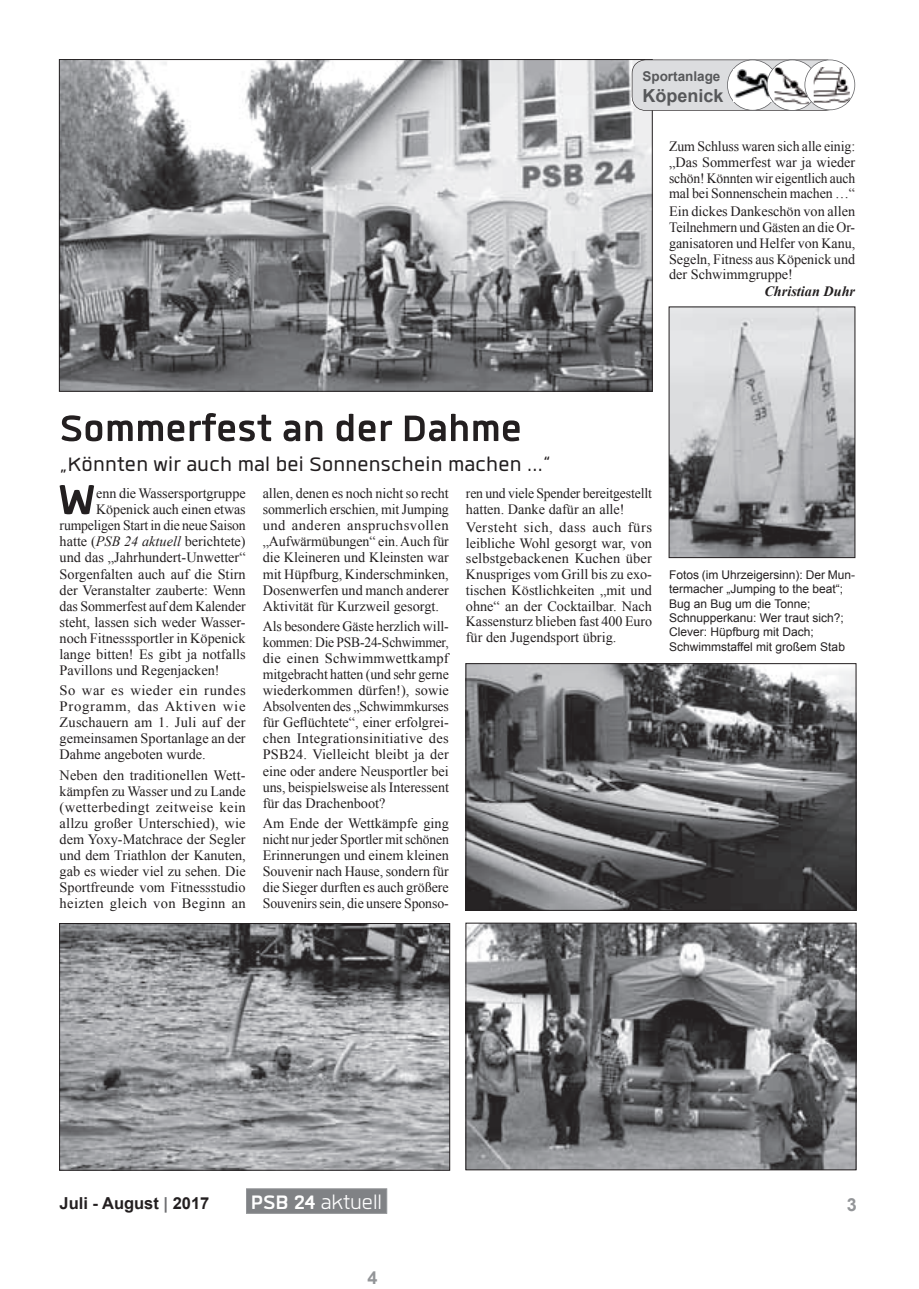
<style>
.page{position:relative;width:919px;height:1289px;background:#fff}
.page>*{position:absolute;margin:0;border:0;box-sizing:border-box;transform-origin:0 0}
.t1{font:700 58.5px "Quan";color:#231f20}
.t2{font:700 51px "Quan";color:#231f20}
.t3{font:27px "Quan";letter-spacing:.01em;color:#231f20}
.t4{font:27px "Quan";color:#fff}
.t5{font:700 18px "Arial";color:#57585a}
.t6{font:700 18px "Arial";color:#939598}
.t7{font:700 16.5px "Arial";color:#231f20}
.t8{font:14.25px/16px "Times New Roman";color:#231f20;text-align:justify}
.t9{font:14.25px/15.8px "Times New Roman";color:#231f20;scale:.96 1}
.t10{font:italic 700 14.25px "Times New Roman";color:#231f20}
.t11{font:700 13.5px "Arial";color:#57585a}
.t12{font:12px/14.4px "Arial";color:#231f20}
.s1{font-style:italic}
.s2{color:#6c6d70}
.s3{font-weight:700}
</style>
<div class="page">
<div style="left:246px;top:1188px;width:141px;height:25px;background:#808285;border:1px solid #939598"></div>
<img style="left:61px;top:61px;width:589px;height:328px">
<svg style="left:631px;top:60px;width:224px;height:51px"></svg>
<img style="left:813px;top:67px;width:33px;height:36px">
<img style="left:846px;top:67px;width:3px;height:36px">
<img style="left:670px;top:308px;width:183px;height:248px">
<div style="left:668px;top:306px;width:187px;height:252px;border:1px solid #231f20"></div>
<img style="left:467px;top:665px;width:387px;height:243px">
<div style="left:465px;top:663px;width:391px;height:247px;border:1px solid #231f20"></div>
<img style="left:61px;top:925px;width:387px;height:243px">
<div style="left:59px;top:923px;width:391px;height:247px;border:1px solid #231f20"></div>
<img style="left:467px;top:924px;width:387px;height:244px">
<div style="left:465px;top:922px;width:391px;height:248px;border:1px solid #231f20"></div>
<p class="t11" style="left:642px;top:67px;width:80px">Sportanlage</p>
<p class="t5" style="left:642px;top:83px;width:83px">Köpenick</p>
<p class="t8" style="left:669px;top:138px;width:188px">Zum Schluss waren sich alle einig: „Das Sommerfest war ja wieder schön! Könnten wir eigentlich auch mal bei Sonnenschein machen …“</p>
<p class="t8" style="left:669px;top:203px;width:188px">Ein dickes Dankeschön von allen Teilnehmern und Gästen an die Or&shy;ganisatoren und Helfer von Kanu, Segeln, Fitness aus Köpenick und der Schwimmgruppe!</p>
<p class="t10" style="left:764px;top:282px;width:92px">Christian Duhr</p>
<h2 class="t2" style="left:60px;top:404px;width:464px">Sommerfest an der Dahme</h2>
<h3 class="t3" style="left:60px;top:452px;width:493px">„Könnten wir auch mal bei Sonnenschein machen ...“</h3>
<h1 class="t1" style="left:58px;top:471px;width:40px">W</h1>
<p class="t8" style="left:96px;top:485px;width:151px">enn die Wassersportgruppe</p>
<p class="t8" style="left:96px;top:501px;width:151px">Köpenick auch einen etwas</p>
<p class="t9" style="left:60px;top:517px;width:195px">rumpeligen Start in die neue Saison</p>
<p class="t8" style="left:60px;top:533px;width:188px">hatte (<span class="s1">PSB 24 aktuell</span> berichtete)</p>
<p class="t8" style="left:60px;top:549px;width:188px">und das „Jahrhundert-Unwetter“</p>
<p class="t8" style="left:60px;top:565px;width:187px">Sorgenfalten auch auf die Stirn</p>
<p class="t8" style="left:60px;top:581px;width:188px">der Veranstalter zauberte: Wenn</p>
<p class="t8" style="left:60px;top:597px;width:188px">das Sommerfest auf dem Kalender</p>
<p class="t8" style="left:60px;top:613px;width:188px">steht, lassen sich weder Wasser-</p>
<p class="t8" style="left:60px;top:629px;width:188px">noch Fitnesssportler in Köpenick</p>
<p class="t8" style="left:60px;top:645px;width:188px">lange bitten! Es gibt ja notfalls</p>
<p class="t8" style="left:60px;top:662px;width:161px">Pavillons und Regenjacken!</p>
<p class="t8" style="left:60px;top:682px;width:188px">So war es wieder ein rundes Programm, das Aktiven wie Zuschauern am 1. Juli auf der gemeinsamen Sportanlage an der Dahme angeboten wurde.</p>
<p class="t8" style="left:60px;top:766px;width:188px">Neben den traditionellen Wett&shy;kämpfen zu Wasser und zu Lande (wetterbedingt zeitweise kein allzu großer Unterschied), wie dem Yoxy-Matchrace der Segler und dem Triathlon der Kanuten, gab es wieder viel zu sehen. Die Sportfreunde vom Fitnessstudio heizten gleich von Beginn an</p>
<p class="t8" style="left:263px;top:485px;width:188px">allen, denen es noch nicht so recht sommerlich erschien, mit Jumping und anderen anspruchsvollen „Aufwärmübungen“ ein. Auch für die Kleineren und Kleinsten war mit Hüpfburg, Kinderschminken, Dosenwerfen und manch anderer Aktivität für Kurzweil gesorgt.</p>
<p class="t8" style="left:263px;top:618px;width:188px">Als besondere Gäste herzlich will&shy;kommen: Die PSB-24-Schwimmer, die einen Schwimmwettkampf mitgebracht hatten (und sehr gerne wiederkommen dürfen!), sowie Absolventen des „Schwimmkurses für Geflüchtete“, einer erfolgrei&shy;chen Integrationsinitiative des PSB24. Vielleicht bleibt ja der eine oder andere Neusportler bei uns, beispielsweise als Interessent für das Drachenboot?</p>
<p class="t8" style="left:263px;top:815px;width:188px">Am Ende der Wettkämpfe ging nicht nur jeder Sportler mit schönen Erinnerungen und einem kleinen Souvenir nach Hause, sondern für die Sieger durften es auch größere Souvenirs sein, die unsere Sponso-</p>
<p class="t9" style="left:466px;top:485px;width:195px">ren und viele Spender bereitgestellt hatten. Danke dafür an alle!</p>
<p class="t8" style="left:466px;top:519px;width:188px">Versteht sich, dass auch fürs leibliche Wohl gesorgt war, von selbstgebackenen Kuchen über Knuspriges vom Grill bis zu exo&shy;tischen Köstlichkeiten „mit und ohne“ an der Cocktailbar. Nach Kassensturz blieben fast 400 Euro für den Jugendsport übrig.</p>
<p class="t12" style="left:669px;top:567px;width:188px">Fotos (im Uhrzeigersinn): Der Mun&shy;termacher „Jumping to the beat“;<br>Bug an Bug um die Tonne;<br>Schnupperkanu: Wer traut sich?;<br>Clever: Hüpfburg mit Dach;<br>Schwimmstaffel mit großem Stab</p>
<p class="t7" style="left:60px;top:1192px;width:151px">Juli - August <span class="s2">|</span> 2017</p>
<h3 class="t4" style="left:251px;top:1189px;width:133px"><span class="s3">PSB 24</span> aktuell</h3>
<p class="t6" style="left:367px;top:1265px;width:12px">4</p>
<p class="t6" style="left:846px;top:1192px;width:12px">3</p>
</div>
